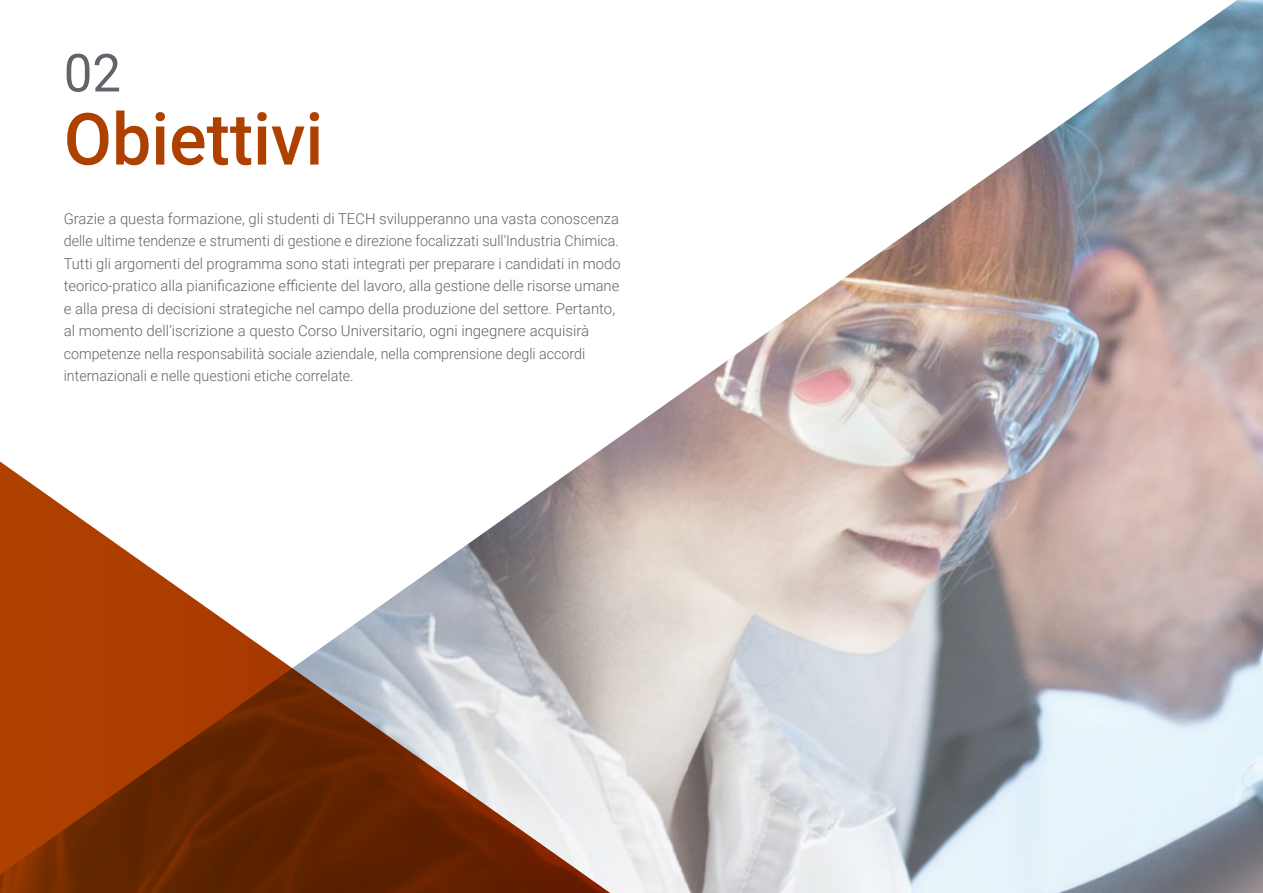
<style>
.page{position:relative;width:1263px;height:893px;background:#fff}
.page>*{position:absolute;margin:0;border:0;box-sizing:border-box;transform-origin:0 0}
.t1{font:500 72px "Roboto";color:#ae4000}
.t2{font:52.5px "Roboto";color:#61646a}
.t3{font:300 15px/22.5px "Roboto";color:#61646a}
</style>
<div class="page">
<img style="left:606px;top:0;width:657px;height:893px">
<svg style="left:0;top:446px;width:640px;height:447px"></svg>
<h2 class="t2" style="left:64px;top:36px;width:59px">02</h2>
<h1 class="t1" style="left:64px;top:89px;width:261px">Obiettivi</h1>
<p class="t3" style="left:64px;top:207px;width:558px">Grazie a questa formazione, gli studenti di TECH svilupperanno una vasta conoscenza delle ultime tendenze e strumenti di gestione e direzione focalizzati sull'Industria Chimica.<br>Tutti gli argomenti del programma sono stati integrati per preparare i candidati in modo teorico-pratico alla pianificazione efficiente del lavoro, alla gestione delle risorse umane e alla presa di decisioni strategiche nel campo della produzione del settore. Pertanto, al momento dell'iscrizione a questo Corso Universitario, ogni ingegnere acquisirà competenze nella responsabilità sociale aziendale, nella comprensione degli accordi internazionali e nelle questioni etiche correlate.</p>
</div>
